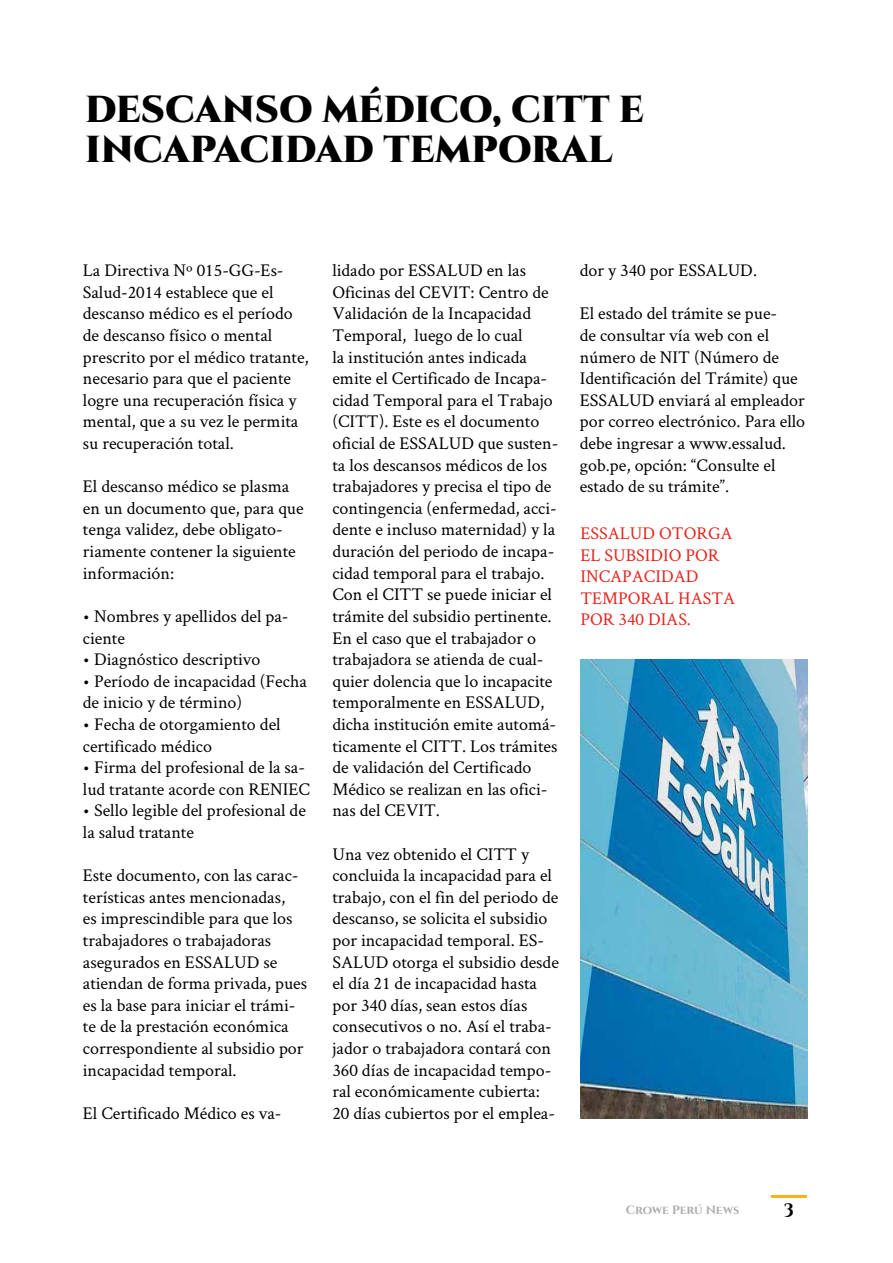
<style>
.page{position:relative;width:893px;height:1263px;background:#fff}
.page>*{position:absolute;margin:0;border:0;box-sizing:border-box;transform-origin:0 0}
.t1{font:900 37.5px/40.5px "Cinzel";color:#000}
.t2{font:18px/21.6px "Crimson Text";color:#000}
.t3{font:18px/21.6px "Crimson Text";color:#e5241b}
.t4{font:700 18px "Cinzel";color:#000}
.t5{font:700 12px "Cinzel";letter-spacing:-.005em;color:#abacac}
</style>
<div class="page">
<hr style="left:771px;top:1195px;width:36px;height:3px;background:#fab017">
<img style="left:580px;top:659px;width:227px;height:460px">
<h1 class="t1" style="left:85px;top:89px;width:560px">DESCANSO MÉDICO, CITT E<br>INCAPACIDAD TEMPORAL</h1>
<p class="t2" style="left:83px;top:259px;width:227px">La Directiva Nº 015-GG-Es-<br>Salud-2014 establece que el descanso médico es el período de descanso físico o mental prescrito por el médico tratante, necesario para que el paciente logre una recuperación física y mental, que a su vez le permita su recuperación total.</p>
<p class="t2" style="left:83px;top:475px;width:222px">El descanso médico se plasma en un documento que, para que tenga validez, debe obligato&shy;riamente contener la siguiente información:</p>
<p class="t2" style="left:83px;top:605px;width:207px">• Nombres y apellidos del pa&shy;ciente</p>
<p class="t2" style="left:83px;top:648px;width:179px">• Diagnóstico descriptivo</p>
<p class="t2" style="left:83px;top:669px;width:225px">• Período de incapacidad (Fecha de inicio y de término)</p>
<p class="t2" style="left:83px;top:713px;width:199px">• Fecha de otorgamiento del certificado médico</p>
<p class="t2" style="left:83px;top:756px;width:229px">• Firma del profesional de la sa&shy;lud tratante acorde con RENIEC</p>
<p class="t2" style="left:83px;top:799px;width:224px">• Sello legible del profesional de la salud tratante</p>
<p class="t2" style="left:83px;top:864px;width:226px">Este documento, con las carac&shy;terísticas antes mencionadas,<br>es imprescindible para que los trabajadores o trabajadoras asegurados en ESSALUD se atiendan de forma privada, pues es la base para iniciar el trámi&shy;te de la prestación económica correspondiente al subsidio por incapacidad temporal.</p>
<p class="t2" style="left:83px;top:1101px;width:200px">El Certificado Médico es va-</p>
<p class="t2" style="left:332px;top:259px;width:227px">lidado por ESSALUD en las<br>Oficinas del CEVIT: Centro de<br>Validación de la Incapacidad<br>Temporal, luego de lo cual<br>la institución antes indicada emite el Certificado de Incapa&shy;cidad Temporal para el Trabajo (CITT). Este es el documento oficial de ESSALUD que susten&shy;ta los descansos médicos de los trabajadores y precisa el tipo de contingencia (enfermedad, acci&shy;dente e incluso maternidad) y la duración del periodo de incapa&shy;cidad temporal para el trabajo.<br>Con el CITT se puede iniciar el trámite del subsidio pertinente.<br>En el caso que el trabajador o trabajadora se atienda de cual&shy;quier dolencia que lo incapacite temporalmente en ESSALUD, dicha institución emite automá&shy;ticamente el CITT. Los trámites de validación del Certificado<br>Médico se realizan en las ofici&shy;nas del CEVIT.</p>
<p class="t2" style="left:332px;top:842px;width:228px">Una vez obtenido el CITT y concluida la incapacidad para el trabajo, con el fin del periodo de descanso, se solicita el subsidio por incapacidad temporal. ES-<br>SALUD otorga el subsidio desde el día 21 de incapacidad hasta por 340 días, sean estos días consecutivos o no. Así el traba&shy;jador o trabajadora contará con<br>360 días de incapacidad tempo&shy;ral económicamente cubierta:<br>20 días cubiertos por el emplea-</p>
<p class="t2" style="left:580px;top:259px;width:179px">dor y 340 por ESSALUD.</p>
<p class="t2" style="left:580px;top:302px;width:227px">El estado del trámite se pue-<br>de consultar vía web con el número de NIT (Número de<br>Identificación del Trámite) que<br>ESSALUD enviará al empleador por correo electrónico. Para ello debe ingresar a www.essalud. gob.pe, opción: “Consulte el estado de su trámite”.</p>
<p class="t3" style="left:580px;top:522px;width:156px">ESSALUD OTORGA<br>EL SUBSIDIO POR<br>INCAPACIDAD<br>TEMPORAL HASTA<br>POR 340 DIAS.</p>
<p class="t5" style="left:626px;top:1202px;width:115px">Crowe Perú News</p>
<p class="t4" style="left:784px;top:1199px;width:12px">3</p>
</div>
